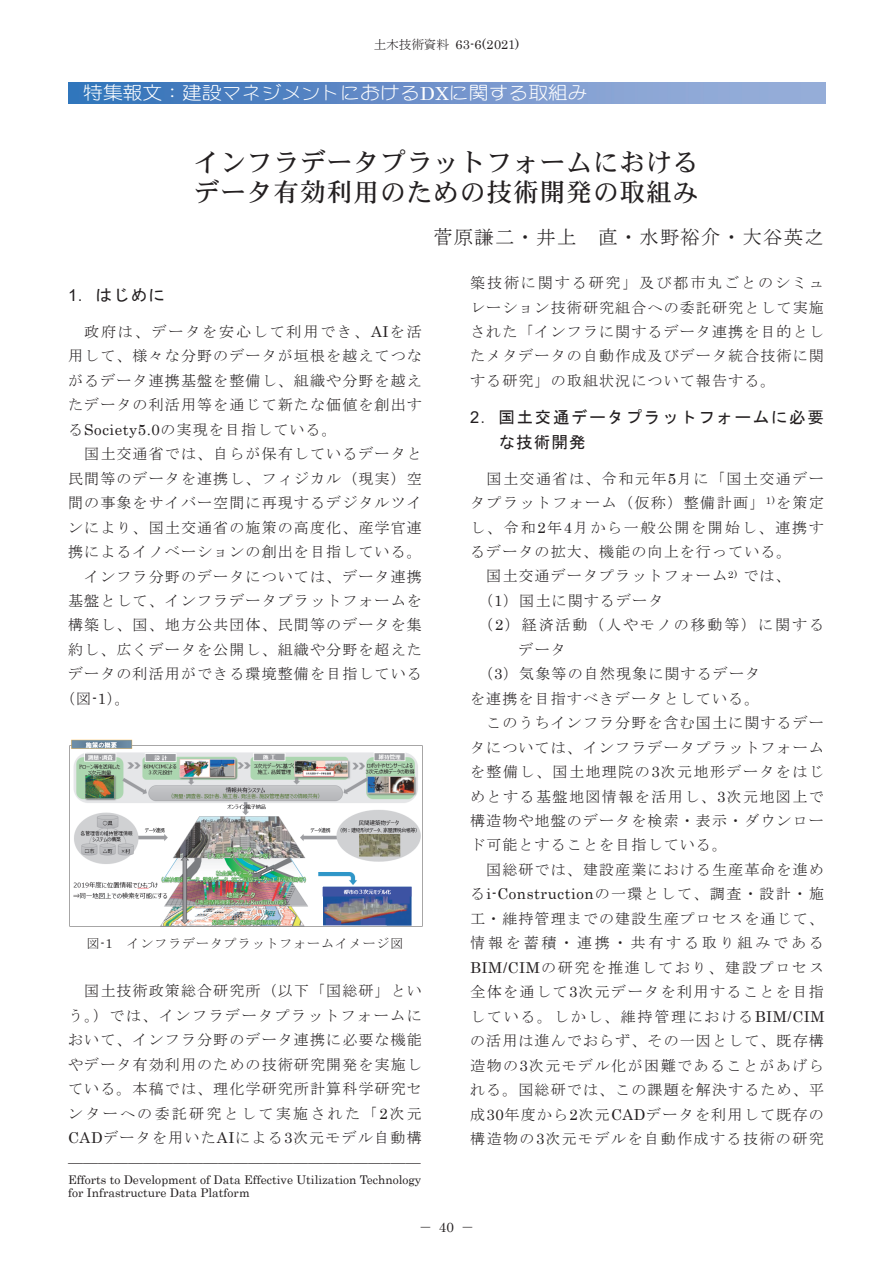
<style>
.page{position:relative;width:893px;height:1263px;background:#fff}
.page>*{position:absolute;margin:0;border:0;box-sizing:border-box;transform-origin:0 0}
.t1{font:25.5px/30px "DFHS Mincho W5 WIN RKSJ H";letter-spacing:.045em;color:#231f20}
.t2{font:19.5px "MS Mincho";letter-spacing:.055em;color:#231f20}
.t3{font:18px "DF Maru Gothic Lt WIN RKSJ H";color:#fff;scale:1.1 1}
.t4{font:16.5px/24.5px "MS Gothic";letter-spacing:.105em;color:#231f20}
.t5{font:15px/24.5px "MS Mincho";letter-spacing:.07em;color:#231f20;text-align:justify}
.t6{font:15px "MS Mincho";letter-spacing:.095em;color:#231f20}
.t7{font:15px "MS Mincho";letter-spacing:.115em;color:#231f20}
.t8{font:15px "MS Mincho";letter-spacing:.12em;color:#231f20}
.t9{font:15px "MS Mincho";letter-spacing:.125em;color:#231f20}
.t10{font:15px "MS Mincho";letter-spacing:.185em;color:#231f20}
.t11{font:13.5px "MS Mincho";color:#231f20}
.t12{font:12.75px "MS Mincho";letter-spacing:.085em;color:#231f20}
.t13{font:12.75px "Century";letter-spacing:.01em;color:#231f20}
.t14{font:12px/13.5px "Century";color:#231f20}
.s1{font-family:"MS Mincho"}
.s2{font-family:"Century"}
.s3{font-family:"Arial"}
</style>
<div class="page">
<img style="left:68px;top:82px;width:757px;height:21px">
<img style="left:69px;top:739px;width:354px;height:188px">
<p class="t13" style="left:373px;top:34px;width:148px"><span class="s1">土木技術資料</span> 63-6(2021)</p>
<p class="t13" style="left:452px;top:35px;width:36px">63<span class="s1">-</span>6<span class="s1">(</span></p>
<p class="t3" style="left:83px;top:84px;width:460px">特集報文：建設マネジメントにおける<span class="s2">DX</span>に関する取組み</p>
<h1 class="t1" style="left:194px;top:147px;width:506px">インフラデータプラットフォームにおけるデータ有効利用のための技術開発の取組み</h1>
<h2 class="t2" style="left:433px;top:228px;width:392px">菅原謙二・井上 直・水野裕介・大谷英之</h2>
<p class="t4" style="left:68px;top:283px;width:105px"><span class="s3">1</span>．はじめに<sup>1</sup></p>
<p class="t5" style="left:68px;top:319px;width:355px;text-indent:16px">政府は、データを安心して利用でき、<span class="s2">AI</span>を活用して、様々な分野のデータが垣根を越えてつながるデータ連携基盤を整備し、組織や分野を越えたデータの利活用等を通じて新たな価値を創出する<span class="s2">Society5.0</span>の実現を目指している。</p>
<p class="t5" style="left:84px;top:442px;width:339px">国土交通省では、自らが保有しているデータと</p>
<p class="t5" style="left:68px;top:466px;width:355px">民間等のデータを連携し、フィジカル（現実）空</p>
<p class="t5" style="left:68px;top:490px;width:355px">間の事象をサイバー空間に再現するデジタルツイ</p>
<p class="t5" style="left:68px;top:515px;width:355px">ンにより、国土交通省の施策の高度化、産学官連</p>
<p class="t5" style="left:68px;top:539px;width:355px">携によるイノベーションの創出を目指している。</p>
<p class="t5" style="left:84px;top:564px;width:339px">インフラ分野のデータについては、データ連携</p>
<p class="t5" style="left:68px;top:588px;width:355px">基盤として、インフラデータプラットフォームを</p>
<p class="t5" style="left:68px;top:613px;width:355px">構築し、国、地方公共団体、民間等のデータを集</p>
<p class="t5" style="left:68px;top:637px;width:355px">約し、広くデータを公開し、組織や分野を超えた</p>
<p class="t5" style="left:68px;top:662px;width:355px">データの利活用ができる環境整備を目指している</p>
<p class="t5" style="left:60px;top:686px;width:71px">（図<span class="s2">-1</span>）。</p>
<p class="t12" style="left:87px;top:937px;width:318px">図<span class="s2">-1</span> インフラデータプラットフォームイメージ図</p>
<p class="t5" style="left:68px;top:978px;width:355px;text-indent:16px">国土技術政策総合研究所（以下「国総研」という。）では、インフラデータプラットフォームにおいて、インフラ分野のデータ連携に必要な機能やデータ有効利用のための技術研究開発を実施している。本稿では、理化学研究所計算科学研究センターへの委託研究として実施された「<span class="s2">2</span>次元<span class="s2">CAD</span>データを用いた<span class="s2">AI</span>による<span class="s2">3</span>次元モデル自動構────────────────────────</p>
<p class="t14" style="left:68px;top:1171px;width:355px">Efforts to Development of Data Effective Utilization Technology for Infrastructure Data Platform</p>
<p class="t5" style="left:470px;top:270px;width:355px">築技術に関する研究」及び都市丸ごとのシミュレーション技術研究組合への委託研究として実施された「インフラに関するデータ連携を目的としたメタデータの自動作成及びデータ統合技術に関する研究」の取組状況について報告する。</p>
<p class="t4" style="left:499px;top:405px;width:327px;text-indent:-29px"><span class="s3">2</span>．国土交通データプラットフォームに必要な技術開発</p>
<p class="t6" style="left:487px;top:471px;width:339px">国土交通省は、令和元年<span class="s2">5</span>月に「国土交通デー</p>
<p class="t6" style="left:470px;top:495px;width:355px">タプラットフォーム（仮称）整備計画」<sup>1)</sup>を策定</p>
<p class="t8" style="left:470px;top:520px;width:355px">し、令和<span class="s2">2</span>年<span class="s2">4</span>月から一般公開を開始し、連携す</p>
<p class="t5" style="left:470px;top:539px;width:323px">るデータの拡大、機能の向上を行っている。</p>
<p class="t5" style="left:486px;top:564px;width:306px">国土交通データプラットフォーム<sup>2)</sup> では、</p>
<p class="t5" style="left:478px;top:588px;width:187px">（<span class="s2">1</span>）国土に関するデータ</p>
<p class="t9" style="left:478px;top:617px;width:347px">（<span class="s2">2</span>）経済活動（人やモノの移動等）に関する</p>
<p class="t5" style="left:519px;top:637px;width:49px">データ</p>
<p class="t5" style="left:478px;top:662px;width:284px">（<span class="s2">3</span>）気象等の自然現象に関するデータ</p>
<p class="t5" style="left:470px;top:686px;width:291px">を連携を目指すべきデータとしている。</p>
<p class="t5" style="left:486px;top:710px;width:339px">このうちインフラ分野を含む国土に関するデー</p>
<p class="t5" style="left:470px;top:735px;width:355px">タについては、インフラデータプラットフォーム</p>
<p class="t6" style="left:470px;top:764px;width:355px">を整備し、国土地理院の<span class="s2">3</span>次元地形データをはじ</p>
<p class="t6" style="left:470px;top:789px;width:355px">めとする基盤地図情報を活用し、<span class="s2">3</span>次元地図上で</p>
<p class="t5" style="left:470px;top:808px;width:355px">構造物や地盤のデータを検索・表示・ダウンロー</p>
<p class="t5" style="left:470px;top:833px;width:258px">ド可能とすることを目指している。</p>
<p class="t5" style="left:486px;top:857px;width:339px">国総研では、建設産業における生産革命を進め</p>
<p class="t6" style="left:470px;top:886px;width:355px">る<span class="s2">i-Construction</span>の一環として、調査・設計・施</p>
<p class="t5" style="left:470px;top:906px;width:355px">工・維持管理までの建設生産プロセスを通じて、</p>
<p class="t10" style="left:470px;top:935px;width:355px">情報を蓄積・連携・共有する取り組みである</p>
<p class="t7" style="left:470px;top:960px;width:355px"><span class="s2">BIM/CIM</span>の研究を推進しており、建設プロセス</p>
<p class="t6" style="left:470px;top:984px;width:355px">全体を通して<span class="s2">3</span>次元データを利用することを目指</p>
<p class="t7" style="left:470px;top:1009px;width:356px">している。しかし、維持管理における<span class="s2">BIM/CIM</span></p>
<p class="t5" style="left:470px;top:1028px;width:355px">の活用は進んでおらず、その一因として、既存構</p>
<p class="t6" style="left:470px;top:1058px;width:355px">造物の<span class="s2">3</span>次元モデル化が困難であることがあげら</p>
<p class="t5" style="left:470px;top:1077px;width:355px">れる。国総研では、この課題を解決するため、平</p>
<p class="t5" style="left:470px;top:1102px;width:355px">成<span class="s2">30</span>年度から<span class="s2">2</span>次元<span class="s2">CAD</span>データを利用して既存の</p>
<p class="t6" style="left:470px;top:1131px;width:355px">構造物の<span class="s2">3</span>次元モデルを自動作成する技術の研究</p>
<p class="t11" style="left:419px;top:1220px;width:57px">－ <span class="s2">40</span> －</p>
</div>
